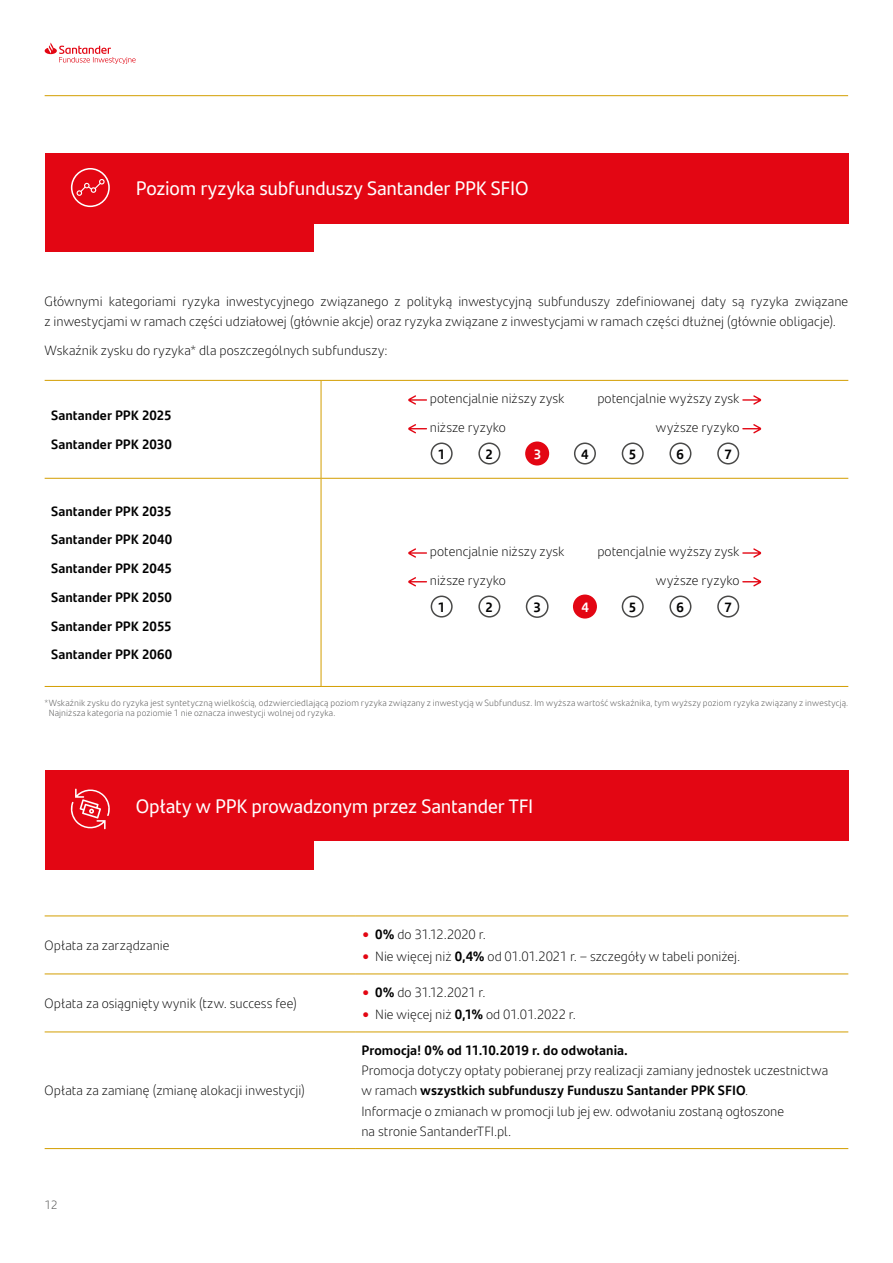
<style>
.page{position:relative;width:893px;height:1263px;background:#fff}
.page>*{position:absolute;margin:0;border:0;box-sizing:border-box;transform-origin:0 0}
.t1{font:19.5px "Santander Text";letter-spacing:-.01em;color:#fff}
.t2{font:300 13.5px/20.2px "Santander Text";letter-spacing:.005em;color:#000}
.t3{font:700 13.5px/28.8px "Santander Text";letter-spacing:.005em;color:#000}
.t4{font:300 13.5px "Santander Text";letter-spacing:-.015em;color:#000}
.t5{font:300 13.5px "Santander Text";letter-spacing:-.025em;color:#000}
.t6{font:700 13.5px "Santander Text";color:#fff}
.t7{font:300 12px "Santander Text";color:#4a4a49}
.t8{font:300 9px/10.5px "Santander Text";letter-spacing:.02em;color:#4a4a49}
.s1{font-weight:700}
</style>
<div class="page">
<svg style="left:45px;top:43px;width:91px;height:21px"></svg>
<hr style="left:45px;top:95px;width:803px;height:1px;background:#d39e00">
<hr style="left:321px;top:478px;width:527px;height:1px;background:#d39e00">
<hr style="left:321px;top:686px;width:527px;height:1px;background:#d39e00">
<hr style="left:45px;top:380px;width:276px;height:1px;background:#d39e00">
<hr style="left:321px;top:380px;width:527px;height:1px;background:#d39e00">
<hr style="left:45px;top:478px;width:276px;height:1px;background:#d39e00">
<hr style="left:45px;top:686px;width:276px;height:1px;background:#d39e00">
<hr style="left:321px;top:381px;width:1px;height:97px;background:#d39e00">
<hr style="left:321px;top:478px;width:1px;height:208px;background:#d39e00">
<svg style="left:408px;top:395px;width:19px;height:10px"></svg>
<svg style="left:408px;top:424px;width:19px;height:9px"></svg>
<svg style="left:742px;top:395px;width:19px;height:10px"></svg>
<svg style="left:742px;top:424px;width:19px;height:9px"></svg>
<div style="left:431px;top:442px;width:22px;height:22px;border:2px solid #4a4a49;border-radius:50%"></div>
<div style="left:478px;top:442px;width:22px;height:22px;border:2px solid #4a4a49;border-radius:50%"></div>
<div style="left:525px;top:441px;width:24px;height:24px;background:#e30613;border-radius:50%"></div>
<div style="left:574px;top:442px;width:22px;height:22px;border:2px solid #4a4a49;border-radius:50%"></div>
<div style="left:622px;top:442px;width:22px;height:22px;border:2px solid #4a4a49;border-radius:50%"></div>
<div style="left:669px;top:442px;width:22px;height:22px;border:2px solid #4a4a49;border-radius:50%"></div>
<div style="left:717px;top:442px;width:22px;height:22px;border:2px solid #4a4a49;border-radius:50%"></div>
<svg style="left:408px;top:548px;width:19px;height:10px"></svg>
<svg style="left:408px;top:577px;width:19px;height:9px"></svg>
<svg style="left:742px;top:548px;width:19px;height:10px"></svg>
<svg style="left:742px;top:577px;width:19px;height:9px"></svg>
<div style="left:431px;top:595px;width:22px;height:22px;border:2px solid #4a4a49;border-radius:50%"></div>
<div style="left:478px;top:595px;width:22px;height:22px;border:2px solid #4a4a49;border-radius:50%"></div>
<div style="left:526px;top:595px;width:23px;height:23px;border:2px solid #4a4a49;border-radius:50%"></div>
<div style="left:573px;top:594px;width:24px;height:24px;background:#e30613;border-radius:50%"></div>
<div style="left:622px;top:595px;width:22px;height:22px;border:2px solid #4a4a49;border-radius:50%"></div>
<div style="left:669px;top:595px;width:22px;height:22px;border:2px solid #4a4a49;border-radius:50%"></div>
<div style="left:717px;top:595px;width:22px;height:22px;border:2px solid #4a4a49;border-radius:50%"></div>
<hr style="left:45px;top:974px;width:310px;height:1px;background:#d39e00">
<hr style="left:355px;top:974px;width:493px;height:1px;background:#d39e00">
<hr style="left:45px;top:916px;width:310px;height:1px;background:#d39e00">
<hr style="left:355px;top:916px;width:493px;height:1px;background:#d39e00">
<hr style="left:45px;top:1032px;width:310px;height:1px;background:#d39e00">
<hr style="left:355px;top:1032px;width:493px;height:1px;background:#d39e00">
<hr style="left:45px;top:1148px;width:310px;height:1px;background:#d39e00">
<hr style="left:355px;top:1148px;width:493px;height:1px;background:#d39e00">
<div style="left:45px;top:153px;width:803px;height:70px;background:#e30613"></div>
<div style="left:45px;top:198px;width:268px;height:54px;background:#e30613"></div>
<div style="left:45px;top:771px;width:803px;height:70px;background:#e30613"></div>
<div style="left:45px;top:815px;width:268px;height:55px;background:#e30613"></div>
<svg style="left:71px;top:168px;width:39px;height:39px"></svg>
<svg style="left:70px;top:788px;width:40px;height:42px"></svg>
<h1 class="t1" style="left:136px;top:173px;width:394px">Poziom ryzyka subfunduszy Santander PPK SFIO</h1>
<p class="t2" style="left:45px;top:290px;width:805px">Głównymi kategoriami ryzyka inwestycyjnego związanego z polityką inwestycyjną subfunduszy zdefiniowanej daty są ryzyka związane z inwestycjami w ramach części udziałowej (głównie akcje) oraz ryzyka związane z inwestycjami w ramach części dłużnej (głównie obligacje).</p>
<p class="t2" style="left:45px;top:339px;width:344px">Wskaźnik zysku do ryzyka* dla poszczególnych subfunduszy:</p>
<p class="t3" style="left:51px;top:400px;width:122px">Santander PPK 2025<br>Santander PPK 2030</p>
<p class="t3" style="left:51px;top:496px;width:123px;text-align:justify">Santander PPK 2035<br>Santander PPK 2040<br>Santander PPK 2045<br>Santander PPK 2050<br>Santander PPK 2055<br>Santander PPK 2060</p>
<p class="t2" style="left:430px;top:383px;width:136px;line-height:28.8px">potencjalnie niższy zysk niższe ryzyko</p>
<p class="t2" style="left:597px;top:383px;width:144px;line-height:28.8px;text-align:right">potencjalnie wyższy zysk wyższe ryzyko</p>
<p class="t3" style="left:438px;top:439px;width:9px">1</p>
<p class="t3" style="left:485px;top:439px;width:9px">2</p>
<p class="t6" style="left:534px;top:443px;width:9px">3</p>
<p class="t3" style="left:581px;top:439px;width:9px">4</p>
<p class="t3" style="left:629px;top:439px;width:9px">5</p>
<p class="t3" style="left:677px;top:439px;width:9px">6</p>
<p class="t3" style="left:724px;top:439px;width:9px">7</p>
<p class="t2" style="left:430px;top:536px;width:136px;line-height:28.8px">potencjalnie niższy zysk niższe ryzyko</p>
<p class="t2" style="left:597px;top:536px;width:144px;line-height:28.8px;text-align:right">potencjalnie wyższy zysk wyższe ryzyko</p>
<p class="t3" style="left:438px;top:592px;width:9px">1</p>
<p class="t3" style="left:485px;top:592px;width:9px">2</p>
<p class="t3" style="left:534px;top:592px;width:9px">3</p>
<p class="t6" style="left:581px;top:596px;width:9px">4</p>
<p class="t3" style="left:629px;top:592px;width:9px">5</p>
<p class="t3" style="left:677px;top:592px;width:9px">6</p>
<p class="t3" style="left:724px;top:592px;width:9px">7</p>
<p class="t8" style="left:49px;top:697px;width:801px;text-indent:-4px">*Wskaźnik zysku do ryzyka jest syntetyczną wielkością, odzwierciedlającą poziom ryzyka związany z inwestycją w Subfundusz. Im wyższa wartość wskaźnika, tym wyższy poziom ryzyka związany z inwestycją.<br>Najniższa kategoria na poziomie 1 nie oznacza inwestycji wolnej od ryzyka.</p>
<h1 class="t1" style="left:136px;top:791px;width:399px">Opłaty w PPK prowadzonym przez Santander TFI</h1>
<p class="t2" style="left:45px;top:934px;width:127px">Opłata za zarządzanie</p>
<p class="t2" style="left:45px;top:992px;width:254px">Opłata za osiągnięty wynik (tzw. success fee)</p>
<p class="t2" style="left:45px;top:1080px;width:262px">Opłata za zamianę (zmianę alokacji inwestycji)</p>
<p class="t7" style="left:45px;top:1195px;width:15px">12</p>
<p class="t4" style="left:363px;top:924px;width:124px"><sup>●</sup> <span class="s1">0%</span> do 31.12.2020 r.</p>
<p class="t2" style="left:363px;top:946px;width:379px"><sup>●</sup> Nie więcej niż <span class="s1">0,4%</span> od 01.01.2021 r. – szczegóły w tabeli poniżej.</p>
<p class="t5" style="left:363px;top:982px;width:124px"><sup>●</sup> <span class="s1">0%</span> do 31.12.2021 r.</p>
<p class="t2" style="left:363px;top:1004px;width:214px"><sup>●</sup> Nie więcej niż <span class="s1">0,1%</span> od 01.01.2022 r.</p>
<p class="t3" style="left:361px;top:1035px;width:268px">Promocja! 0% od 11.10.2019 r. do odwołania.</p>
<p class="t2" style="left:361px;top:1059px;width:468px">Promocja dotyczy opłaty pobieranej przy realizacji zamiany jednostek uczestnictwa w ramach <span class="s1">wszystkich subfunduszy Funduszu Santander PPK SFIO</span>.<br>Informacje o zmianach w promocji lub jej ew. odwołaniu zostaną ogłoszone<br>na stronie SantanderTFI.pl.</p>
</div>
